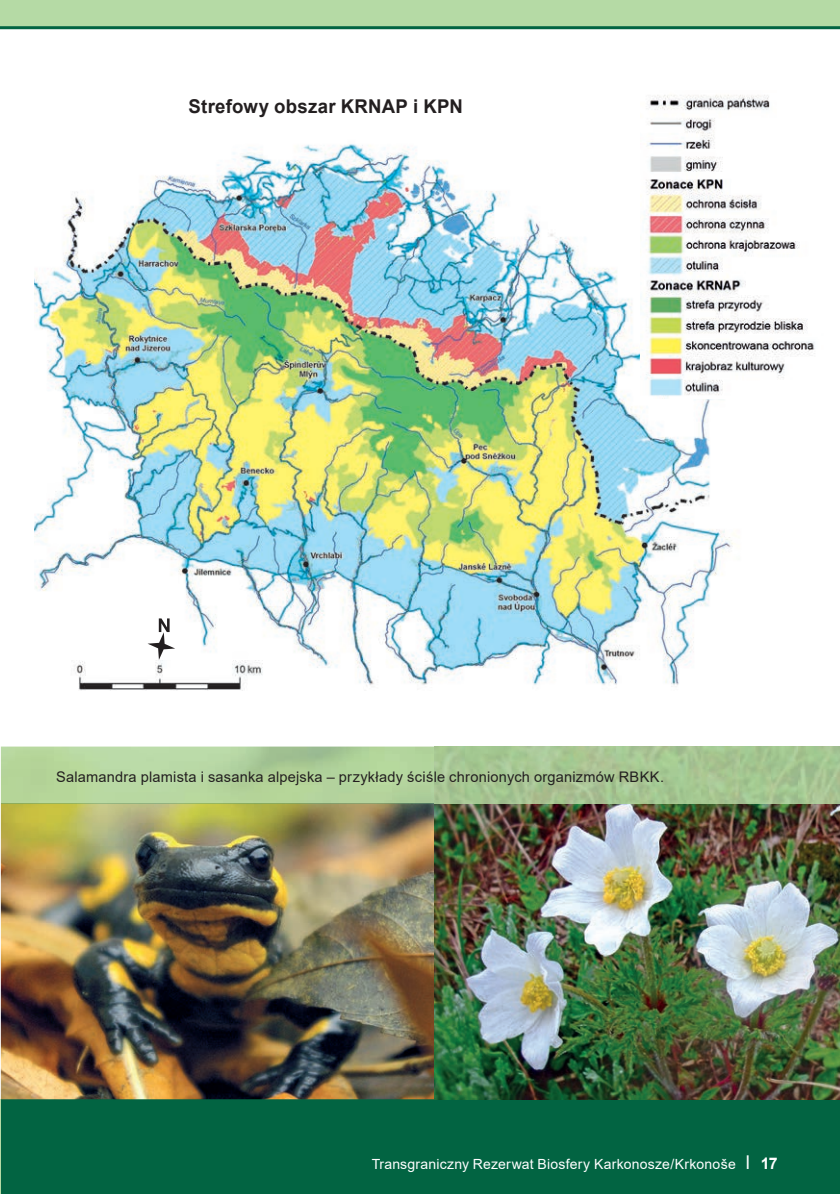
<style>
.page{position:relative;width:840px;height:1194px;background:#fff}
.page>*{position:absolute;margin:0;border:0;box-sizing:border-box;transform-origin:0 0}
.t1{font:700 19px "Arial";letter-spacing:.015em;color:#231f20}
.t2{font:14.6px "Arial";letter-spacing:.015em;color:#231f20}
.t3{font:14px "Arial";letter-spacing:.015em;color:#fff}
.s1{font-size:19px}
.s2{font-weight:700;font-size:16px}
</style>
<div class="page">
<div style="left:1px;top:757px;width:839px;height:436px;background:#026442"></div>
<hr style="left:0;top:1098px;width:1px;height:95px;background:#b5daa5">
<img style="left:35px;top:144px;width:699px;height:547px">
<img style="left:1px;top:803px;width:839px;height:295px">
<div style="left:702px;top:661px;width:133px;height:47px;background:#fff"></div>
<svg style="left:470px;top:746px;width:370px;height:57px;fill:#a6c691"></svg>
<img style="left:1px;top:746px;width:469px;height:57px">
<div style="left:0;top:0;width:840px;height:28px;background:#b5daa5"></div>
<hr style="left:0;top:26px;width:840px;height:3px;background:#026442">
<div style="left:146px;top:616px;width:31px;height:43px;background:#fff"></div>
<svg style="left:147px;top:618px;width:28px;height:41px"></svg>
<img style="left:640px;top:95px;width:175px;height:304px">
<h1 class="t1" style="left:189px;top:95px;width:276px">Strefowy obszar KRNAP i KPN</h1>
<p class="t2" style="left:56px;top:768px;width:609px">Salamandra plamista i sasanka alpejska – przykłady ściśle chronionych organizmów RBKK.</p>
<p class="t3" style="left:372px;top:1156px;width:407px">Transgraniczny Rezerwat Biosfery Karkonosze/Krkonoše <span class="s1">l</span> <span class="s2">17</span></p>
</div>
